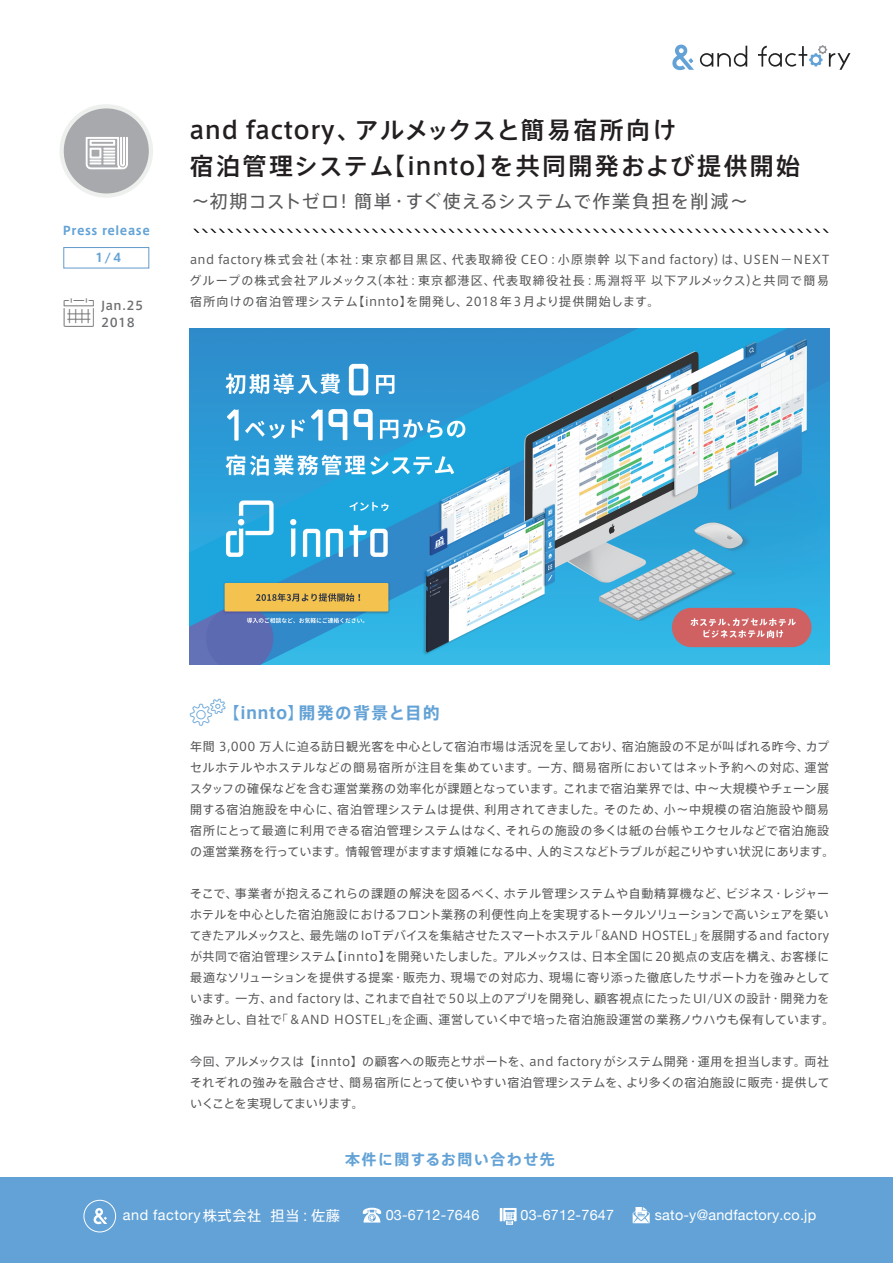
<style>
.page{position:relative;width:893px;height:1263px;background:#fff}
.page>*{position:absolute;margin:0;border:0;box-sizing:border-box;transform-origin:0 0}
.t1{font:500 24px/36px "Axis Std";letter-spacing:.04em;color:#231f20}
.t2{font:18px "Axis Std";letter-spacing:.06em;color:#57585a}
.t3{font:700 16.5px "Axis Std";letter-spacing:.04em;color:#63a2d6}
.t4{font:700 15px "Axis Std";letter-spacing:.1em;color:#63a2d6}
.t5{font:14.4px "Helvetica Neue";letter-spacing:.015em;color:#fff}
.t6{font:14.4px "Helvetica Neue";letter-spacing:.035em;color:#fff}
.t7{font:12px/21px "Axis Std";letter-spacing:.03em;color:#57585a;text-align:justify}
.t8{font:700 12px "Axis Std";letter-spacing:.05em;color:#63a2d6}
.t9{font:500 12px/17.2px "Axis Std";letter-spacing:.05em;color:#6c6d70}
.s1{font-family:"Axis Std";font-size:14.25px}
.s2{font-family:"Axis Std";font-size:14.55px}
.s3{font-family:"Axis Std"}
</style>
<div class="page">
<div style="left:60px;top:104px;width:93px;height:94px;background:#eef0ee;border-radius:50%"></div>
<div style="left:0;top:1178px;width:893px;height:85px;background:#63a2d6"></div>
<div style="left:64px;top:108px;width:85px;height:85px;background:#a8a9ad;border-radius:50%"></div>
<svg style="left:86px;top:137px;width:42px;height:32px"></svg>
<svg style="left:94px;top:1208px;width:13px;height:16px"></svg>
<div style="left:84px;top:1200px;width:32px;height:32px;border:1px solid #fff;border-radius:50%"></div>
<svg style="left:500px;top:1208px;width:17px;height:17px"></svg>
<svg style="left:363px;top:1208px;width:18px;height:14px"></svg>
<svg style="left:633px;top:1207px;width:17px;height:16px"></svg>
<svg style="left:193px;top:229px;width:636px;height:4px"></svg>
<svg style="left:758px;top:45px;width:92px;height:25px"></svg>
<svg style="left:700px;top:46px;width:47px;height:21px"></svg>
<svg style="left:672px;top:45px;width:22px;height:25px"></svg>
<div style="left:63px;top:247px;width:86px;height:21px;border:1px solid #649ac8"></div>
<img style="left:190px;top:329px;width:639px;height:335px">
<p class="t8" style="left:63px;top:221px;width:88px">Press release</p>
<p class="t8" style="left:95px;top:249px;width:28px">1/4</p>
<p class="t9" style="left:101px;top:296px;width:44px">Jan.25<br>2018</p>
<h1 class="t1" style="left:190px;top:110px;width:612px">and factory、アルメックスと簡易宿所向け<br>宿泊管理システム【innto】を共同開発および提供開始</h1>
<h2 class="t2" style="left:191px;top:187px;width:558px">～初期コストゼロ！ 簡単・すぐ使えるシステムで作業負担を削減～</h2>
<p class="t7" style="left:190px;top:248px;width:641px">and factory株式会社（本社：東京都目黒区、代表取締役 CEO：小原崇幹 以下and factory）は、USEN－NEXTグループの株式会社アルメックス（本社：東京都港区、代表取締役社長：馬淵将平 以下アルメックス）と共同で簡易宿所向けの宿泊管理システム【innto】を開発し、2018年3月より提供開始します。</p>
<h3 class="t3" style="left:223px;top:700px;width:218px">【innto】開発の背景と目的</h3>
<p class="t7" style="left:190px;top:735px;width:646px;text-align:left">年間 3,000 万人に迫る訪日観光客を中心として宿泊市場は活況を呈しており、宿泊施設の不足が叫ばれる昨今、カプセルホテルやホステルなどの簡易宿所が注目を集めています。一方、簡易宿所においてはネット予約への対応、運営スタッフの確保などを含む運営業務の効率化が課題となっています。これまで宿泊業界では、中～大規模やチェーン展開する宿泊施設を中心に、宿泊管理システムは提供、利用されてきました。そのため、小～中規模の宿泊施設や簡易宿所にとって最適に利用できる宿泊管理システムはなく、それらの施設の多くは紙の台帳やエクセルなどで宿泊施設の運営業務を行っています。情報管理がますます煩雑になる中、人的ミスなどトラブルが起こりやすい状況にあります。</p>
<p class="t7" style="left:190px;top:882px;width:646px;text-align:left">そこで、事業者が抱えるこれらの課題の解決を図るべく、ホテル管理システムや自動精算機など、ビジネス・レジャーホテルを中心とした宿泊施設におけるフロント業務の利便性向上を実現するトータルソリューションで高いシェアを築いてきたアルメックスと、最先端のIoTデバイスを集結させたスマートホステル「&amp;AND HOSTEL」を展開するand factoryが共同で宿泊管理システム【innto】を開発いたしました。アルメックスは、日本全国に20拠点の支店を構え、お客様に最適なソリューションを提供する提案・販売力、現場での対応力、現場に寄り添った徹底したサポート力を強みとしています。一方、and factoryは、これまで自社で50以上のアプリを開発し、顧客視点にたったUI/UXの設計・開発力を強みとし、自社で「＆AND HOSTEL」を企画、運営していく中で培った宿泊施設運営の業務ノウハウも保有しています。</p>
<p class="t7" style="left:190px;top:1050px;width:641px">今回、アルメックスは【innto】の顧客への販売とサポートを、and factoryがシステム開発・運用を担当します。両社それぞれの強みを融合させ、簡易宿所にとって使いやすい宿泊管理システムを、より多くの宿泊施設に販売・提供していくことを実現してまいります。</p>
<p class="t4" style="left:345px;top:1148px;width:211px">本件に関するお問い合わせ先</p>
<p class="t6" style="left:123px;top:1205px;width:219px">and factory<span class="s1">株式会社 担当：佐藤</span></p>
<p class="t5" style="left:386px;top:1204px;width:432px">03-6712-7646 <span class="s2">　　</span>03-6712-7647 <span class="s3">　　</span>sato-y@andfactory.co.jp</p>
</div>
